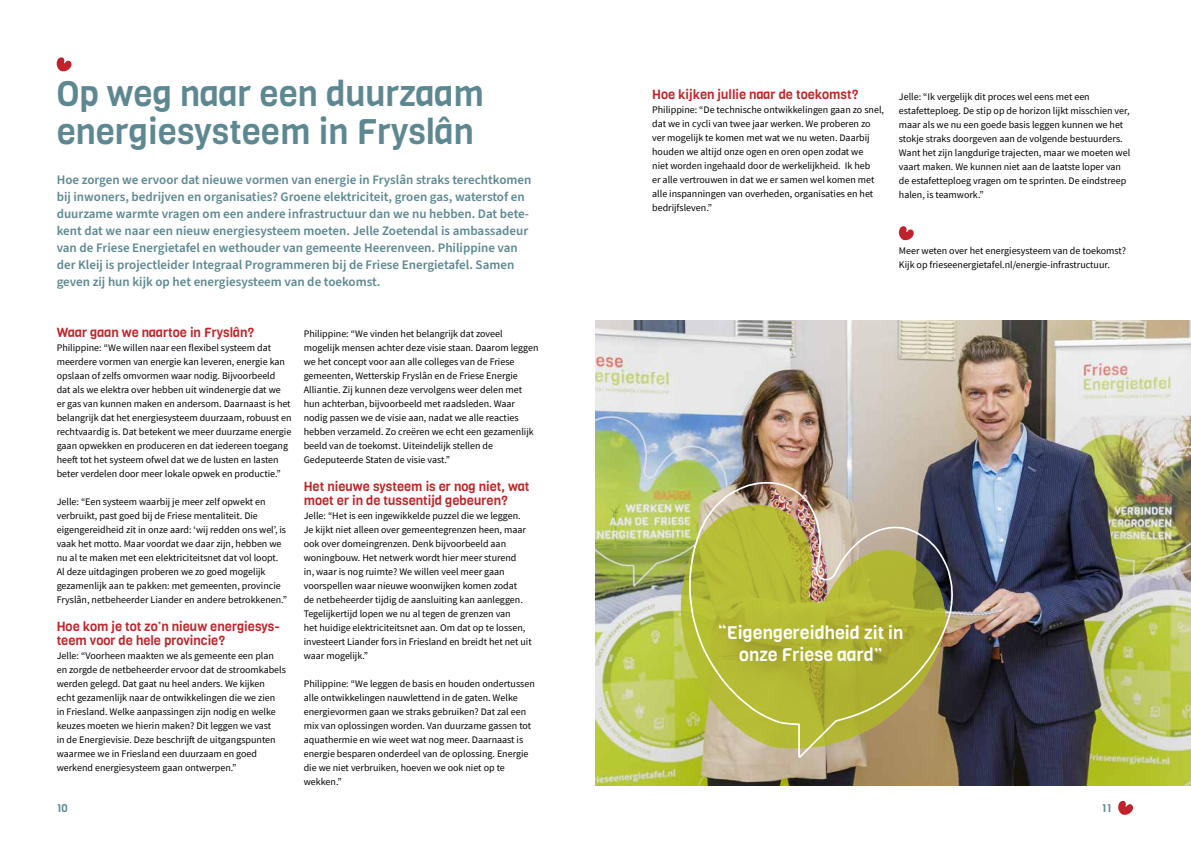
<style>
.page{position:relative;width:1191px;height:842px;background:#fff}
.page>*{position:absolute;margin:0;border:0;box-sizing:border-box;transform-origin:0 0}
.t1{font:35px/38px "Viga";color:#5e8891}
.t2{font:18px/21.6px "Viga";color:#fff;text-align:center}
.t3{font:600 13px/17px "Source Sans Pro";color:#5e8891}
.t4{font:13px/14px "Viga";color:#c1252a}
.t5{font:11px "Viga";color:#5e8891}
.t6{font:10px/14px "Source Sans Pro";color:#000}
</style>
<div class="page">
<svg style="left:1118px;top:801px;width:15px;height:14px"></svg>
<img style="left:595px;top:320px;width:596px;height:465px">
<svg style="left:57px;top:57px;width:14px;height:14px"></svg>
<svg style="left:681px;top:504px;width:7px;height:245px"></svg>
<img style="left:688px;top:481px;width:266px;height:279px">
<svg style="left:899px;top:226px;width:14px;height:14px"></svg>
<h1 class="t1" style="left:57px;top:75px;width:429px">Op weg naar een duurzaam energiesysteem in Fryslân</h1>
<h3 class="t4" style="left:652px;top:88px;width:208px">Hoe kijken jullie naar de toekomst?</h3>
<p class="t6" style="left:899px;top:89px;width:233px">Jelle: “Ik vergelijk dit proces wel eens met een estafetteploeg. De stip op de horizon lijkt misschien ver, maar als we nu een goede basis leggen kunnen we het stokje straks doorgeven aan de volgende bestuurders.<br>Want het zijn langdurige trajecten, maar we moeten wel vaart maken. We kunnen niet aan de laatste loper van de estafetteploeg vragen om te sprinten. De eindstreep halen, is teamwork.”</p>
<p class="t6" style="left:652px;top:103px;width:233px">Philippine: “De technische ontwikkelingen gaan zo snel, dat we in cycli van twee jaar werken. We proberen zo ver mogelijk te komen met wat we nu weten. Daarbij houden we altijd onze ogen en oren open zodat we<br>niet worden ingehaald door de werkelijkheid. Ik heb<br>er alle vertrouwen in dat we er samen wel komen met alle inspanningen van overheden, organisaties en het bedrijfsleven.”</p>
<p class="t3" style="left:57px;top:172px;width:476px">Hoe zorgen we ervoor dat nieuwe vormen van energie in Fryslân straks terechtkomen bij inwoners, bedrijven en organisaties? Groene elektriciteit, groen gas, waterstof en duurzame warmte vragen om een andere infrastructuur dan we nu hebben. Dat bete&shy;kent dat we naar een nieuw energiesysteem moeten. Jelle Zoetendal is ambassadeur van de Friese Energietafel en wethouder van gemeente Heerenveen. Philippine van der Kleij is projectleider Integraal Programmeren bij de Friese Energietafel. Samen geven zij hun kijk op het energiesysteem van de toekomst.</p>
<h3 class="t4" style="left:57px;top:325px;width:199px">Waar gaan we naartoe in Fryslân?</h3>
<p class="t6" style="left:57px;top:340px;width:236px">Philippine: “We willen naar een flexibel systeem dat meerdere vormen van energie kan leveren, energie kan opslaan of zelfs omvormen waar nodig. Bijvoorbeeld dat als we elektra over hebben uit windenergie dat we er gas van kunnen maken en andersom. Daarnaast is het belangrijk dat het energiesysteem duurzaam, robuust en rechtvaardig is. Dat betekent we meer duurzame energie gaan opwekken en produceren en dat iedereen toegang heeft tot het systeem ofwel dat we de lusten en lasten beter verdelen door meer lokale opwek en productie.”</p>
<p class="t6" style="left:57px;top:494px;width:232px">Jelle: “Een systeem waarbij je meer zelf opwekt en verbruikt, past goed bij de Friese mentaliteit. Die eigengereidheid zit in onze aard: ‘wij redden ons wel’, is vaak het motto. Maar voordat we daar zijn, hebben we nu al te maken met een elektriciteitsnet dat vol loopt.<br>Al deze uitdagingen proberen we zo goed mogelijk gezamenlijk aan te pakken: met gemeenten, provincie Fryslân, netbeheerder Liander en andere betrokkenen.”</p>
<h3 class="t4" style="left:57px;top:619px;width:225px">Hoe kom je tot zo’n nieuw energiesys&shy;teem voor de hele provincie?</h3>
<p class="t6" style="left:57px;top:648px;width:231px">Jelle: “Voorheen maakten we als gemeente een plan en zorgde de netbeheerder ervoor dat de stroomkabels werden gelegd. Dat gaat nu heel anders. We kijken<br>echt gezamenlijk naar de ontwikkelingen die we zien<br>in Friesland. Welke aanpassingen zijn nodig en welke keuzes moeten we hierin maken? Dit leggen we vast<br>in de Energievisie. Deze beschrijft de uitgangspunten waarmee we in Friesland een duurzaam en goed werkend energiesysteem gaan ontwerpen.”</p>
<p class="t6" style="left:899px;top:243px;width:228px">Meer weten over het energiesysteem van de toekomst?<br>Kijk op frieseenergietafel.nl/energie-infrastructuur.</p>
<p class="t6" style="left:304px;top:327px;width:236px">Philippine: “We vinden het belangrijk dat zoveel mogelijk mensen achter deze visie staan. Daarom leggen we het concept voor aan alle colleges van de Friese gemeenten, Wetterskip Fryslân en de Friese Energie Alliantie. Zij kunnen deze vervolgens weer delen met hun achterban, bijvoorbeeld met raadsleden. Waar nodig passen we de visie aan, nadat we alle reacties hebben verzameld. Zo creëren we echt een gezamenlijk beeld van de toekomst. Uiteindelijk stellen de Gedeputeerde Staten de visie vast.”</p>
<h3 class="t4" style="left:304px;top:480px;width:227px">Het nieuwe systeem is er nog niet, wat moet er in de tussentijd gebeuren?</h3>
<p class="t6" style="left:304px;top:509px;width:229px">Jelle: “Het is een ingewikkelde puzzel die we leggen.<br>Je kijkt niet alleen over gemeentegrenzen heen, maar ook over domeingrenzen. Denk bijvoorbeeld aan woningbouw. Het netwerk wordt hier meer sturend<br>in, waar is nog ruimte? We willen veel meer gaan voorspellen waar nieuwe woonwijken komen zodat<br>de netbeheerder tijdig de aansluiting kan aanleggen.<br>Tegelijkertijd lopen we nu al tegen de grenzen van<br>het huidige elektriciteitsnet aan. Om dat op te lossen, investeert Liander fors in Friesland en breidt het net uit waar mogelijk.”</p>
<p class="t6" style="left:304px;top:677px;width:233px">Philippine: “We leggen de basis en houden ondertussen alle ontwikkelingen nauwlettend in de gaten. Welke energievormen gaan we straks gebruiken? Dat zal een mix van oplossingen worden. Van duurzame gassen tot aquathermie en wie weet wat nog meer. Daarnaast is energie besparen onderdeel van de oplossing. Energie die we niet verbruiken, hoeven we ook niet op te wekken.”</p>
<h2 class="t2" style="left:718px;top:622px;width:187px">“Eigengereidheid zit in onze Friese aard”</h2>
<p class="t5" style="left:57px;top:801px;width:13px">10</p>
<p class="t5" style="left:1101px;top:801px;width:11px">11</p>
</div>
